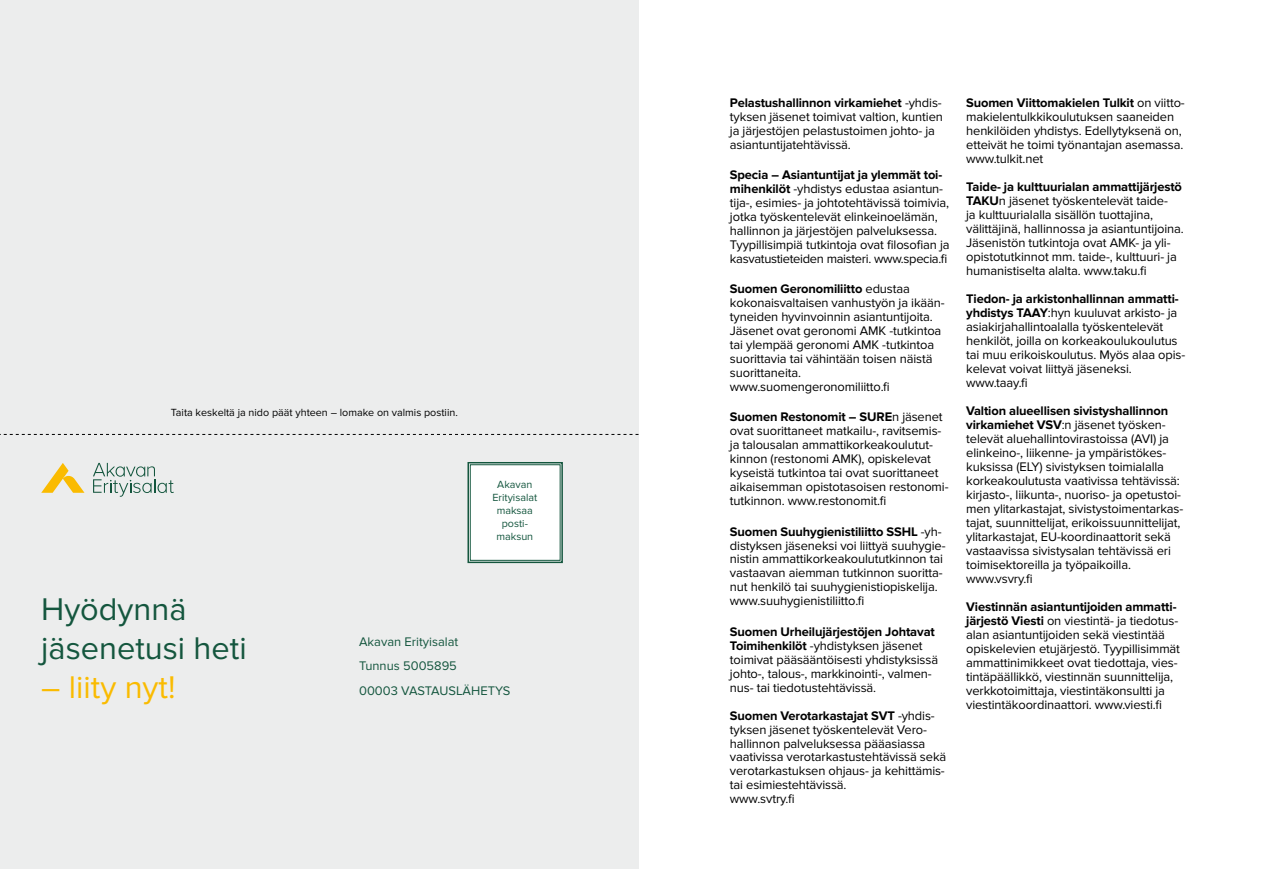
<style>
.page{position:relative;width:1276px;height:869px;background:#fff}
.page>*{position:absolute;margin:0;border:0;box-sizing:border-box;transform-origin:0 0}
.t1{font:32.5px/39px "Proxima Nova";color:#14563e}
.t2{font:32.5px "Proxima Nova";color:#fabb00}
.t3{font:12.88px/14px "Proxima Nova";letter-spacing:-.01em;color:#000}
.t4{font:12.88px/24.4px "Proxima Nova";color:#14563e}
.t5{font:10.75px "Proxima Nova";color:#000}
.t6{font:10.75px/12.9px "Proxima Nova";color:#14563e;text-align:center}
.s1{font-weight:700}
</style>
<div class="page">
<div style="left:0;top:0;width:638px;height:868px;background:#eceded"></div>
<svg style="left:467px;top:462px;width:96px;height:101px;background:#eef3f1"></svg>
<div style="left:470px;top:464px;width:90px;height:96px;border:1px solid #14563e"></div>
<svg style="left:0;top:434px;width:638px;height:1px"></svg>
<svg style="left:93px;top:462px;width:81px;height:34px"></svg>
<svg style="left:42px;top:463px;width:42px;height:29px"></svg>
<p class="t5" style="left:171px;top:406px;width:288px">Taita keskeltä ja nido päät yhteen – lomake on valmis postiin.</p>
<p class="t6" style="left:492px;top:478px;width:46px">Akavan<br>Erityisalat maksaa posti&shy;maksun</p>
<h1 class="t1" style="left:41px;top:590px;width:207px">Hyödynnä jäsenetusi heti</h1>
<h1 class="t2" style="left:41px;top:668px;width:136px">– liity nyt!</h1>
<p class="t4" style="left:359px;top:629px;width:153px">Akavan Erityisalat<br>Tunnus 5005895<br>00003 VASTAUSLÄHETYS</p>
<p class="t3" style="left:730px;top:96px;width:214px"><span class="s1">Pelastushallinnon virkamiehet</span> -yhdis&shy;tyksen jäsenet toimivat valtion, kuntien ja järjestöjen pelastustoimen johto- ja asiantuntijatehtävissä.</p>
<p class="t3" style="left:730px;top:168px;width:221px"><span class="s1">Specia – Asiantuntijat ja ylemmät toi&shy;mihenkilöt</span> -yhdistys edustaa asiantun&shy;tija-, esimies- ja johtotehtävissä toimivia, jotka työskentelevät elinkeinoelämän, hallinnon ja järjestöjen palveluksessa.<br>Tyypillisimpiä tutkintoja ovat filosofian ja kasvatustieteiden maisteri. www.specia.fi</p>
<p class="t3" style="left:730px;top:282px;width:216px"><span class="s1">Suomen Geronomiliitto</span> edustaa kokonaisvaltaisen vanhustyön ja ikään&shy;tyneiden hyvinvoinnin asiantuntijoita.<br>Jäsenet ovat geronomi AMK -tutkintoa tai ylempää geronomi AMK -tutkintoa suorittavia tai vähintään toisen näistä suorittaneita. www.suomengeronomiliitto.fi</p>
<p class="t3" style="left:730px;top:410px;width:220px"><span class="s1">Suomen Restonomit – SURE</span>n jäsenet ovat suorittaneet matkailu-, ravitsemis&shy;ja talousalan ammattikorkeakoulutut&shy;kinnon (restonomi AMK), opiskelevat kyseistä tutkintoa tai ovat suorittaneet aikaisemman opistotasoisen restonomi&shy;tutkinnon. www.restonomit.fi</p>
<p class="t3" style="left:730px;top:524px;width:217px"><span class="s1">Suomen Suuhygienistiliitto SSHL</span> -yh&shy;distyksen jäseneksi voi liittyä suuhygie&shy;nistin ammattikorkeakoulututkinnon tai vastaavan aiemman tutkinnon suoritta&shy;nut henkilö tai suuhygienistiopiskelija. www.suuhygienistiliitto.fi</p>
<p class="t3" style="left:730px;top:624px;width:210px"><span class="s1">Suomen Urheilujärjestöjen Johtavat Toimihenkilöt</span> -yhdistyksen jäsenet toimivat pääsääntöisesti yhdistyksissä johto-, talous-, markkinointi-, valmen&shy;nus- tai tiedotustehtävissä.</p>
<p class="t3" style="left:730px;top:708px;width:218px"><span class="s1">Suomen Verotarkastajat SVT</span> -yhdis&shy;tyksen jäsenet työskentelevät Vero&shy;hallinnon palveluksessa pääasiassa vaativissa verotarkastustehtävissä sekä verotarkastuksen ohjaus- ja kehittämis&shy;tai esimiestehtävissä.<br>www.svtry.fi</p>
<p class="t3" style="left:966px;top:96px;width:220px"><span class="s1">Suomen Viittomakielen Tulkit</span> on viitto&shy;makielentulkkikoulutuksen saaneiden henkilöiden yhdistys. Edellytyksenä on, etteivät he toimi työnantajan asemassa. www.tulkit.net</p>
<p class="t3" style="left:966px;top:180px;width:219px"><span class="s1">Taide- ja kulttuurialan ammattijärjestö TAKU</span>n jäsenet työskentelevät taide-<br>ja kulttuurialalla sisällön tuottajina, välittäjinä, hallinnossa ja asiantuntijoina.<br>Jäsenistön tutkintoja ovat AMK- ja yli&shy;opistotutkinnot mm. taide-, kulttuuri- ja humanistiselta alalta. www.taku.fi</p>
<p class="t3" style="left:966px;top:292px;width:220px"><span class="s1">Tiedon- ja arkistonhallinnan ammatti&shy;yhdistys TAAY</span>:hyn kuuluvat arkisto- ja asiakirjahallintoalalla työskentelevät henkilöt, joilla on korkeakoulukoulutus tai muu erikoiskoulutus. Myös alaa opis&shy;kelevat voivat liittyä jäseneksi. www.taay.fi</p>
<p class="t3" style="left:966px;top:403px;width:218px"><span class="s1">Valtion alueellisen sivistyshallinnon virkamiehet VSV</span>:n jäsenet työsken&shy;televät aluehallintovirastoissa (AVI) ja elinkeino-, liikenne- ja ympäristökes&shy;kuksissa (ELY) sivistyksen toimialalla korkeakoulutusta vaativissa tehtävissä: kirjasto-, liikunta-, nuoriso- ja opetustoi&shy;men ylitarkastajat, sivistystoimentarkas&shy;tajat, suunnittelijat, erikoissuunnittelijat, ylitarkastajat, EU-koordinaattorit sekä vastaavissa sivistysalan tehtävissä eri toimisektoreilla ja työpaikoilla. www.vsvry.fi</p>
<p class="t3" style="left:966px;top:599px;width:215px"><span class="s1">Viestinnän asiantuntijoiden ammatti&shy;järjestö Viesti</span> on viestintä- ja tiedotus&shy;alan asiantuntijoiden sekä viestintää opiskelevien etujärjestö. Tyypillisimmät ammattinimikkeet ovat tiedottaja, vies&shy;tintäpäällikkö, viestinnän suunnittelija, verkkotoimittaja, viestintäkonsultti ja viestintäkoordinaattori. www.viesti.fi</p>
</div>
